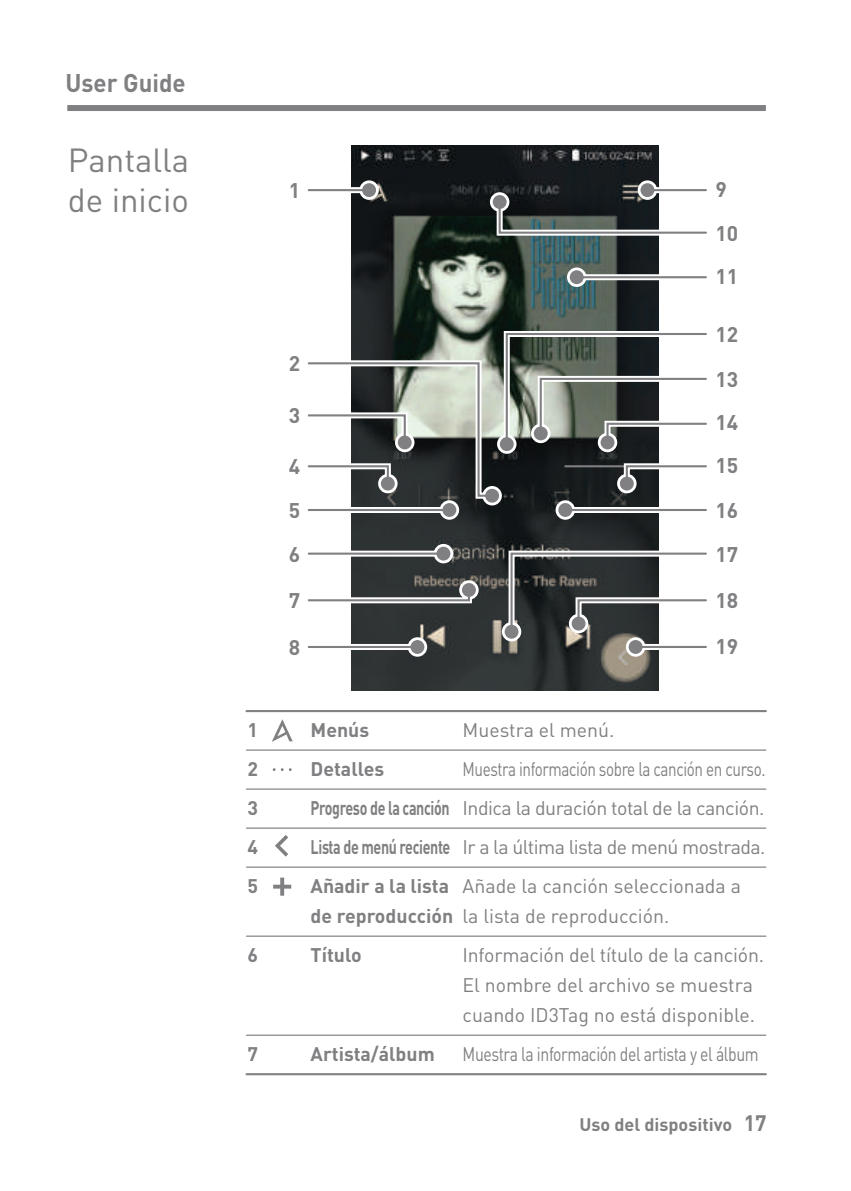
<style>
.page{position:relative;width:851px;height:1191px;background:#fff}
.page>*{position:absolute;margin:0;border:0;box-sizing:border-box;transform-origin:0 0}
.t1{font:33px/39.6px "DINOT";color:#808083}
.t2{font:700 25.2px "DINOT";color:#808083;scale:.95 1}
.t3{font:700 21px "DINOT";color:#808083}
.t4{font:19.5px/39px "DINOT";letter-spacing:-.025em;color:#808083}
.t5{font:700 19.5px/39px "DINOT";letter-spacing:-.025em;color:#808083}
.t6{font:19.5px/30px "DINOT";color:#808083}
.t7{font:700 19.5px/39px "DINOT";letter-spacing:-.005em;color:#808083}
.t8{font:19.5px "DINOT";letter-spacing:-.025em;color:#808083;scale:.81 1}
.t9{font:700 18px "DINOT";color:#808083}
.s1{font-size:22.2px}
</style>
<div class="page">
<img style="left:352px;top:146px;width:306px;height:544px">
<div style="left:635px;top:644px;width:70px;height:6px;background:#f8f8f8"></div>
<svg style="left:625px;top:637px;width:20px;height:19px"></svg>
<div style="left:628px;top:640px;width:14px;height:14px;background:#808083;border-radius:50%"></div>
<hr style="left:635px;top:646px;width:70px;height:2px;background:#808083">
<svg style="left:501px;top:622px;width:20px;height:19px"></svg>
<svg style="left:505px;top:547px;width:202px;height:91px"></svg>
<div style="left:67px;top:105px;width:698px;height:6px;background:#808083"></div>
<hr style="left:246px;top:710px;width:519px;height:2px;background:#808083">
<hr style="left:246px;top:749px;width:519px;height:1px;background:#808083">
<hr style="left:246px;top:788px;width:519px;height:1px;background:#808083">
<hr style="left:246px;top:866px;width:519px;height:1px;background:#808083">
<hr style="left:246px;top:935px;width:519px;height:1px;background:#808083">
<hr style="left:246px;top:1073px;width:519px;height:2px;background:#808083">
<hr style="left:246px;top:827px;width:519px;height:1px;background:#808083">
<svg style="left:272px;top:719px;width:21px;height:23px"></svg>
<svg style="left:273px;top:877px;width:18px;height:18px"></svg>
<svg style="left:275px;top:835px;width:14px;height:22px"></svg>
<div style="left:309px;top:187px;width:60px;height:6px;background:#f3f3f3"></div>
<svg style="left:359px;top:180px;width:20px;height:20px"></svg>
<div style="left:362px;top:183px;width:14px;height:14px;background:#808083;border-radius:50%"></div>
<hr style="left:309px;top:189px;width:60px;height:2px;background:#808083">
<svg style="left:309px;top:550px;width:125px;height:6px"></svg>
<svg style="left:433px;top:544px;width:20px;height:19px"></svg>
<div style="left:436px;top:546px;width:14px;height:14px;background:#808083;border-radius:50%"></div>
<hr style="left:309px;top:552px;width:134px;height:2px;background:#808083">
<svg style="left:459px;top:580px;width:19px;height:20px"></svg>
<svg style="left:462px;top:583px;width:14px;height:14px"></svg>
<svg style="left:307px;top:584px;width:168px;height:22px"></svg>
<div style="left:309px;top:644px;width:108px;height:6px;background:#f8f8f8"></div>
<svg style="left:407px;top:637px;width:20px;height:19px"></svg>
<div style="left:410px;top:640px;width:14px;height:14px;background:#808083;border-radius:50%"></div>
<hr style="left:309px;top:646px;width:108px;height:2px;background:#808083">
<div style="left:647px;top:187px;width:58px;height:6px;background:#f3f3f3"></div>
<svg style="left:637px;top:180px;width:20px;height:20px"></svg>
<div style="left:640px;top:183px;width:14px;height:14px;background:#808083;border-radius:50%"></div>
<hr style="left:647px;top:189px;width:58px;height:2px;background:#808083">
<svg style="left:586px;top:274px;width:119px;height:6px"></svg>
<svg style="left:567px;top:267px;width:19px;height:20px"></svg>
<div style="left:569px;top:270px;width:14px;height:14px;background:#808083;border-radius:50%"></div>
<hr style="left:576px;top:276px;width:129px;height:2px;background:#808083">
<div style="left:565px;top:507px;width:140px;height:6px;background:#f8f8f8"></div>
<svg style="left:555px;top:500px;width:20px;height:20px"></svg>
<div style="left:558px;top:503px;width:14px;height:14px;background:#808083;border-radius:50%"></div>
<hr style="left:565px;top:509px;width:140px;height:2px;background:#808083">
<svg style="left:482px;top:486px;width:20px;height:19px"></svg>
<div style="left:309px;top:507px;width:140px;height:6px;background:#f8f8f8"></div>
<svg style="left:439px;top:500px;width:20px;height:20px"></svg>
<div style="left:442px;top:503px;width:14px;height:14px;background:#808083;border-radius:50%"></div>
<hr style="left:309px;top:509px;width:140px;height:2px;background:#808083">
<svg style="left:307px;top:328px;width:400px;height:174px"></svg>
<svg style="left:490px;top:192px;width:19px;height:20px"></svg>
<svg style="left:492px;top:195px;width:14px;height:14px"></svg>
<svg style="left:493px;top:196px;width:214px;height:43px"></svg>
<hr style="left:246px;top:1034px;width:519px;height:1px;background:#808083">
<p class="t2" style="left:65px;top:66px;width:128px">User Guide</p>
<h1 class="t1" style="left:68px;top:140px;width:123px">Pantalla de inicio</h1>
<p class="t7" style="left:247px;top:709px;width:12px;text-align:justify">1<br>2<br>3<br>4<br>5</p>
<p class="t7" style="left:247px;top:934px;width:12px">6</p>
<p class="t7" style="left:247px;top:1033px;width:12px">7</p>
<p class="t3" style="left:289px;top:177px;width:13px">1</p>
<p class="t3" style="left:715px;top:175px;width:13px">9</p>
<p class="t3" style="left:715px;top:219px;width:24px">10</p>
<p class="t3" style="left:715px;top:263px;width:24px">11</p>
<p class="t3" style="left:289px;top:350px;width:13px">2</p>
<p class="t3" style="left:289px;top:402px;width:13px">3</p>
<p class="t3" style="left:289px;top:453px;width:13px">4</p>
<p class="t3" style="left:289px;top:497px;width:13px">5</p>
<p class="t3" style="left:289px;top:540px;width:13px">6</p>
<p class="t3" style="left:289px;top:587px;width:13px">7</p>
<p class="t3" style="left:289px;top:633px;width:13px">8</p>
<p class="t3" style="left:715px;top:321px;width:24px">12</p>
<p class="t3" style="left:715px;top:365px;width:24px">13</p>
<p class="t3" style="left:715px;top:409px;width:24px">14</p>
<p class="t3" style="left:715px;top:452px;width:24px">15</p>
<p class="t3" style="left:715px;top:497px;width:24px">16</p>
<p class="t3" style="left:715px;top:540px;width:24px">17</p>
<p class="t3" style="left:715px;top:587px;width:24px">18</p>
<p class="t3" style="left:715px;top:632px;width:24px">19</p>
<p class="t5" style="left:310px;top:709px;width:141px">Menús<br>Detalles<br>Progreso de la canción<br>Lista de menú reciente<br>Añadir a la lista</p>
<p class="t7" style="left:310px;top:895px;width:144px">de reproducción<br>Título</p>
<p class="t7" style="left:310px;top:1033px;width:126px">Artista/álbum</p>
<p class="t4" style="left:462px;top:710px;width:304px">Muestra el menú.<br>Muestra información sobre la canción en curso.<br>Indica la duración total de la canción.<br>Ir a la última lista de menú mostrada.<br>Añade la canción seleccionada a</p>
<p class="t4" style="left:462px;top:896px;width:303px">la lista de reproducción.<br>Información del título de la canción.</p>
<p class="t6" style="left:462px;top:969px;width:294px">El nombre del archivo se muestra cuando ID3Tag no está disponible.</p>
<p class="t8" style="left:462px;top:1041px;width:367px">Muestra la información del artista y el álbum</p>
<p class="t9" style="left:579px;top:1113px;width:188px">Uso del dispositivo <span class="s1">17</span></p>
</div>
